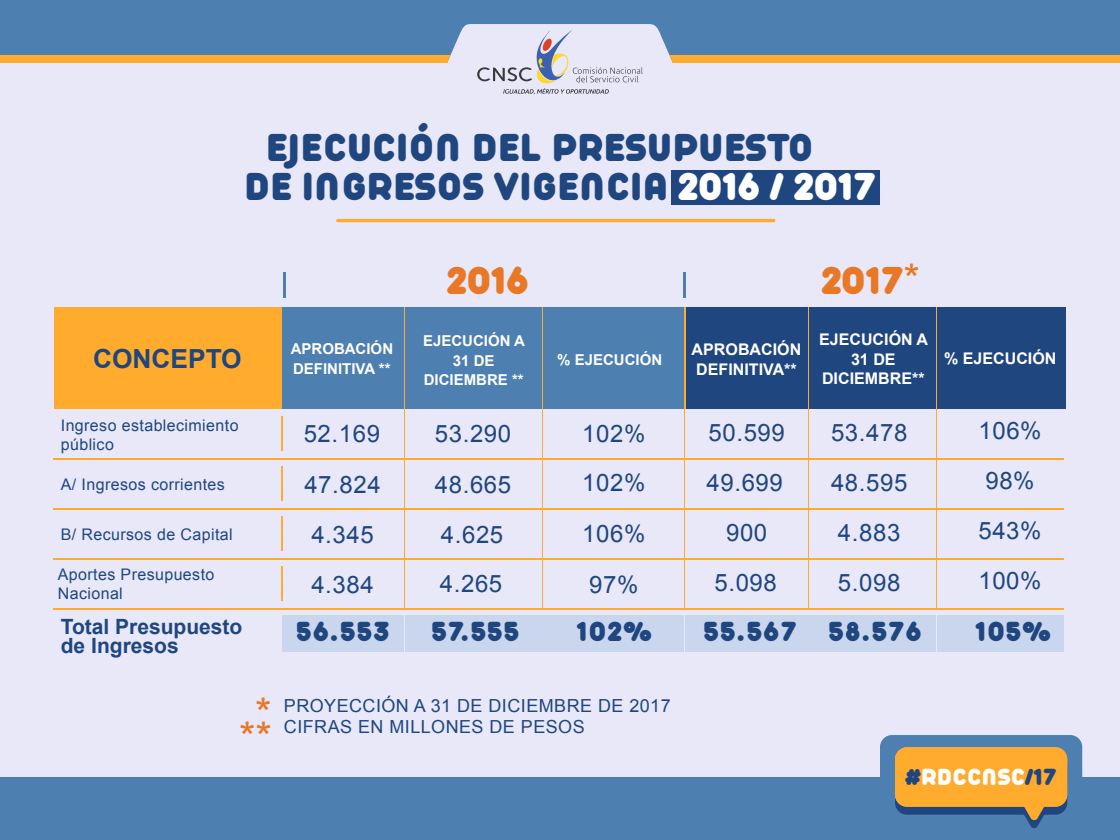
<style>
.page{position:relative;width:1120px;height:840px;background:#e8e8f9}
.page>*{position:absolute;margin:0;border:0;box-sizing:border-box;transform-origin:0 0}
.t1{font:900 42.3px/38.8px "Arista Pro";color:#1f467f}
.t2{font:900 42.3px "Arista Pro";color:#e87825}
.t3{font:42.3px "Arial";color:#e87825}
.t4{font:900 30px "Arista Pro";letter-spacing:.05em;color:#1f467f}
.t5{font:700 26.3px "Arial";color:#1f467f}
.t6{font:900 25.4px "Arista Pro";color:#fff}
.t7{font:24px "Arial";letter-spacing:.025em;color:#1f467f}
.t8{font:700 21px/19.5px "Arial";color:#1f467f}
.t9{font:18px/21.5px "Arial";letter-spacing:.025em;color:#1f467f}
.t10{font:700 16.1px/19.5px "Arial";color:#fff}
.t11{font:16px/19.2px "Arial";letter-spacing:.025em;color:#1f467f}
.t12{font:700 15px/19.5px "Arial";color:#fff}
.s1{color:#fff}
.s2{font-family:"Arial";font-weight:400}
.s3{color:#1f467f}
</style>
<div class="page">
<div style="left:0;top:777px;width:1120px;height:63px;background:#4d7fb0"></div>
<div style="left:880px;top:735px;width:202px;height:70px;background:#4d7fb0;border-radius:12px"></div>
<div style="left:895px;top:755px;width:172px;height:60px;background:#1f467f;border-radius:12px"></div>
<div style="left:895px;top:747px;width:172px;height:60px;background:#ffab2e;border-radius:12px"></div>
<svg style="left:1010px;top:806px;width:48px;height:22px"></svg>
<div style="left:0;top:0;width:1120px;height:55px;background:#4d7fb0"></div>
<svg style="left:477px;top:30px;width:166px;height:64px"></svg>
<div style="left:0;top:55px;width:451px;height:8px;background:#ffab2e"></div>
<div style="left:669px;top:55px;width:451px;height:8px;background:#ffab2e"></div>
<div style="left:283px;top:615px;width:121px;height:37px;background:#c9d6ee"></div>
<div style="left:405px;top:615px;width:137px;height:37px;background:#c9d6ee"></div>
<div style="left:543px;top:615px;width:141px;height:37px;background:#c9d6ee"></div>
<div style="left:685px;top:615px;width:123px;height:37px;background:#c9d6ee"></div>
<div style="left:809px;top:615px;width:127px;height:37px;background:#c9d6ee"></div>
<div style="left:937px;top:615px;width:127px;height:37px;background:#c9d6ee"></div>
<div style="left:55px;top:308px;width:809px;height:101px;background:#ffab2e"></div>
<div style="left:686px;top:308px;width:379px;height:101px;background:#1f467f"></div>
<div style="left:282px;top:308px;width:401px;height:101px;background:#4d7fb0"></div>
<hr style="left:53px;top:458px;width:1011px;height:2px;background:#ffab2e">
<hr style="left:282px;top:416px;width:1px;height:35px;background:#ffab2e">
<hr style="left:53px;top:508px;width:1011px;height:2px;background:#ffab2e">
<hr style="left:282px;top:466px;width:1px;height:35px;background:#ffab2e">
<hr style="left:53px;top:558px;width:1011px;height:2px;background:#ffab2e">
<hr style="left:282px;top:516px;width:1px;height:35px;background:#ffab2e">
<hr style="left:53px;top:608px;width:1011px;height:2px;background:#ffab2e">
<hr style="left:282px;top:566px;width:1px;height:35px;background:#ffab2e">
<div style="left:671px;top:170px;width:209px;height:35px;background:#1f467f"></div>
<hr style="left:336px;top:219px;width:439px;height:3px;background:#ffab2e;border-radius:2px">
<hr style="left:404px;top:308px;width:1px;height:301px;background:#ffab2e">
<hr style="left:542px;top:308px;width:1px;height:301px;background:#ffab2e">
<hr style="left:684px;top:308px;width:1px;height:301px;background:#ffab2e">
<hr style="left:808px;top:308px;width:1px;height:301px;background:#ffab2e">
<hr style="left:936px;top:308px;width:1px;height:301px;background:#ffab2e">
<hr style="left:283px;top:272px;width:3px;height:25px;background:#4d7fb0">
<hr style="left:683px;top:272px;width:2px;height:25px;background:#4d7fb0">
<h1 class="t1" style="left:244px;top:129px;width:633px;text-indent:22px">EJECUCIÓN DEL PRESUPUESTO<br>DE INGRESOS VIGENCIA <span class="s1">2016 / 2017</span></h1>
<p class="t5" style="left:93px;top:341px;width:150px">CONCEPTO</p>
<h1 class="t2" style="left:446px;top:253px;width:84px">2016</h1>
<h1 class="t2" style="left:821px;top:253px;width:100px">2017<span class="s2">*</span></h1>
<p class="t10" style="left:819px;top:330px;width:111px;text-align:center">EJECUCIÓN A<br>31 DE<br>DICIEMBRE**</p>
<p class="t12" style="left:423px;top:331px;width:103px;text-align:center">EJECUCIÓN A<br>31 DE<br>DICIEMBRE **</p>
<p class="t10" style="left:692px;top:340px;width:111px">APROBACIÓN<br>DEFINITIVA**</p>
<p class="t10" style="left:944px;top:349px;width:114px">% EJECUCIÓN</p>
<p class="t12" style="left:291px;top:340px;width:104px">APROBACIÓN<br>DEFINITIVA **</p>
<p class="t12" style="left:557px;top:350px;width:107px">% EJECUCIÓN</p>
<p class="t11" style="left:61px;top:416px;width:179px">Ingreso establecimiento</p>
<p class="t7" style="left:304px;top:418px;width:78px">52.169</p>
<p class="t7" style="left:435px;top:418px;width:78px">53.290</p>
<p class="t7" style="left:582px;top:418px;width:65px">102%</p>
<p class="t7" style="left:709px;top:417px;width:78px">50.599</p>
<p class="t7" style="left:831px;top:417px;width:78px">53.478</p>
<p class="t7" style="left:978px;top:415px;width:65px">106%</p>
<p class="t11" style="left:61px;top:435px;width:55px">público</p>
<p class="t11" style="left:61px;top:475px;width:166px">A/ Ingresos corrientes</p>
<p class="t7" style="left:304px;top:469px;width:78px">47.824</p>
<p class="t7" style="left:435px;top:469px;width:78px">48.665</p>
<p class="t7" style="left:582px;top:467px;width:65px">102%</p>
<p class="t7" style="left:707px;top:467px;width:78px">49.699</p>
<p class="t7" style="left:831px;top:467px;width:78px">48.595</p>
<p class="t7" style="left:985px;top:465px;width:51px">98%</p>
<p class="t11" style="left:61px;top:525px;width:174px">B/ Recursos de Capital</p>
<p class="t7" style="left:311px;top:519px;width:64px">4.345</p>
<p class="t7" style="left:441px;top:519px;width:64px">4.625</p>
<p class="t7" style="left:582px;top:518px;width:65px">106%</p>
<p class="t7" style="left:726px;top:517px;width:43px">900</p>
<p class="t7" style="left:838px;top:517px;width:64px">4.883</p>
<p class="t7" style="left:978px;top:515px;width:65px">543%</p>
<p class="t7" style="left:311px;top:569px;width:64px">4.384</p>
<p class="t7" style="left:440px;top:568px;width:64px">4.265</p>
<p class="t7" style="left:589px;top:569px;width:51px">97%</p>
<p class="t7" style="left:714px;top:567px;width:64px">5.098</p>
<p class="t7" style="left:838px;top:567px;width:64px">5.098</p>
<p class="t7" style="left:978px;top:565px;width:65px">100%</p>
<p class="t4" style="left:297px;top:612px;width:94px">56.553</p>
<p class="t4" style="left:432px;top:612px;width:89px">57.555</p>
<p class="t4" style="left:576px;top:612px;width:77px">102%</p>
<p class="t4" style="left:704px;top:612px;width:219px">55.567 58.576</p>
<p class="t4" style="left:975px;top:612px;width:77px">105%</p>
<p class="t11" style="left:58px;top:565px;width:158px">Aportes Presupuesto<br>Nacional</p>
<p class="t8" style="left:61px;top:618px;width:183px">Total Presupuesto de Ingresos</p>
<h1 class="t3" style="left:255px;top:686px;width:18px">*</h1>
<h1 class="t3" style="left:239px;top:710px;width:34px">**</h1>
<p class="t9" style="left:284px;top:695px;width:388px">PROYECCIÓN A 31 DE DICIEMBRE DE 2017<br>CIFRAS EN MILLONES DE PESOS</p>
<p class="t6" style="left:905px;top:760px;width:153px"><span class="s3">#</span>RDCCNSC<span class="s3">/17</span></p>
</div>
